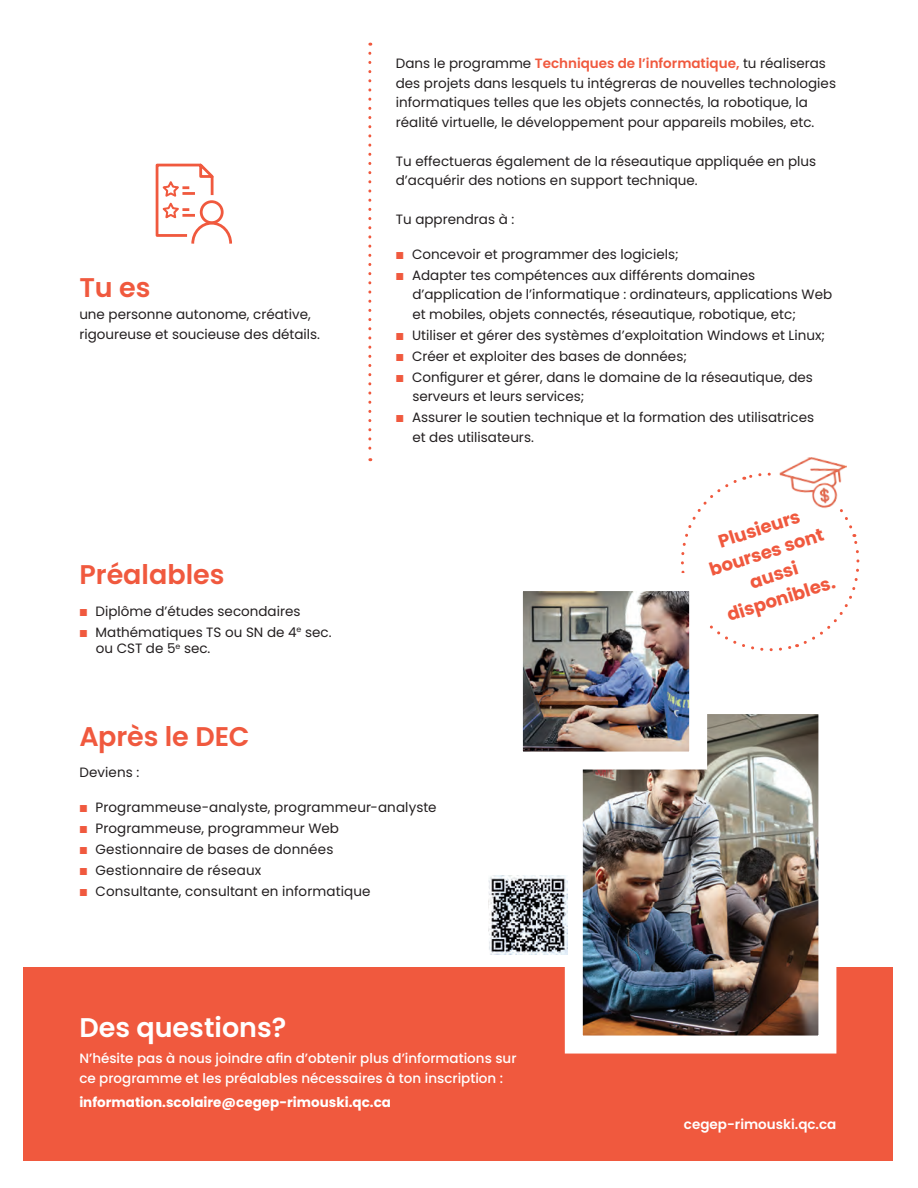
<style>
.page{position:relative;width:918px;height:1188px;background:#fff}
.page>*{position:absolute;margin:0;border:0;box-sizing:border-box;transform-origin:0 0}
.t1{font:600 27px "Poppins";color:#f0593e}
.t2{font:600 27px "Poppins";color:#fff}
.t3{font:700 18px/24.3px "Poppins";color:#f0593e;text-align:center}
.t4{font:13.5px/21px "Poppins";color:#231f20}
.t5{font:500 13.5px/19.5px "Poppins";color:#fff}
.t6{font:700 13.5px "Poppins";color:#fff}
.t7{font:600 13.5px "Poppins";color:#fff}
.s1{font-family:"Menlo";color:#f0593e}
.s2{font-weight:600;color:#f0593e}
</style>
<div class="page">
<div style="left:0;top:967px;width:917px;height:221px;background:#f0593e"></div>
<svg style="left:155px;top:163px;width:77px;height:81px"></svg>
<img style="left:584px;top:715px;width:233px;height:320px">
<div style="left:565px;top:696px;width:271px;height:358px;border:18px solid #fff"></div>
<svg style="left:681px;top:472px;width:179px;height:180px"></svg>
<img style="left:778px;top:457px;width:73px;height:58px">
<img style="left:524px;top:592px;width:164px;height:159px">
<svg style="left:368px;top:53px;width:3px;height:408px"></svg>
<div style="left:0;top:1162px;width:917px;height:26px;background:#fff"></div>
<div style="left:0;top:0;width:23px;height:1188px;background:#fff"></div>
<div style="left:893px;top:0;width:24px;height:1188px;background:#fff"></div>
<img style="left:489px;top:876px;width:78px;height:79px">
<h1 class="t1" style="left:79px;top:272px;width:73px">Tu es</h1>
<p class="t4" style="left:79px;top:305px;width:242px;line-height:19.5px">une personne autonome, créative, rigoureuse et soucieuse des détails.</p>
<h1 class="t1" style="left:79px;top:559px;width:147px">Préalables</h1>
<p class="t4" style="left:79px;top:600px;width:254px"><span class="s1">◼</span> Diplôme d’études secondaires<br><span class="s1">◼</span> Mathématiques TS ou SN de 4<sup>e</sup> sec.</p>
<p class="t4" style="left:96px;top:638px;width:116px">ou CST de 5<sup>e</sup> sec.</p>
<p class="t4" style="left:396px;top:54px;width:442px;line-height:19.5px">Dans le programme <span class="s2">Techniques de l’informatique,</span> tu réaliseras des projets dans lesquels tu intégreras de nouvelles technologies informatiques telles que les objets connectés, la robotique, la réalité virtuelle, le développement pour appareils mobiles, etc.</p>
<p class="t4" style="left:396px;top:152px;width:422px;line-height:19.5px">Tu effectueras également de la réseautique appliquée en plus d’acquérir des notions en support technique.</p>
<p class="t4" style="left:396px;top:209px;width:120px">Tu apprendras à :</p>
<p class="t4" style="left:396px;top:244px;width:361px"><span class="s1">◼</span> Concevoir et programmer des logiciels;<br><span class="s1">◼</span> Adapter tes compétences aux différents domaines</p>
<p class="t4" style="left:412px;top:285px;width:421px;line-height:19.5px">d’application de l’informatique : ordinateurs, applications Web et mobiles, objets connectés, réseautique, robotique, etc;</p>
<p class="t4" style="left:396px;top:325px;width:431px"><span class="s1">◼</span> Utiliser et gérer des systèmes d’exploitation Windows et Linux; <span class="s1">◼</span> Créer et exploiter des bases de données;<br><span class="s1">◼</span> Configurer et gérer, dans le domaine de la réseautique, des</p>
<p class="t4" style="left:396px;top:386px;width:420px;text-indent:16px">serveurs et leurs services;<br><span class="s1">◼</span> Assurer le soutien technique et la formation des utilisatrices</p>
<p class="t4" style="left:412px;top:427px;width:123px">et des utilisateurs.</p>
<h2 class="t3" style="left:699px;top:536px;width:120px;rotate:-18deg">Plusieurs bourses sont aussi disponibles.</h2>
<h1 class="t1" style="left:79px;top:721px;width:172px">Après le DEC</h1>
<p class="t4" style="left:79px;top:762px;width:62px">Deviens :</p>
<p class="t4" style="left:79px;top:797px;width:359px"><span class="s1">◼</span> Programmeuse-analyste, programmeur-analyste <span class="s1">◼</span> Programmeuse, programmeur Web<br><span class="s1">◼</span> Gestionnaire de bases de données<br><span class="s1">◼</span> Gestionnaire de réseaux<br><span class="s1">◼</span> Consultante, consultant en informatique</p>
<h1 class="t2" style="left:79px;top:1011px;width:208px">Des questions?</h1>
<p class="t5" style="left:79px;top:1049px;width:439px">N’hésite pas à nous joindre afin d’obtenir plus d’informations sur ce programme et les préalables nécessaires à ton inscription :</p>
<p class="t6" style="left:79px;top:1094px;width:313px">information.scolaire@cegep-rimouski.qc.ca</p>
<p class="t7" style="left:684px;top:1116px;width:154px">cegep-rimouski.qc.ca</p>
</div>
